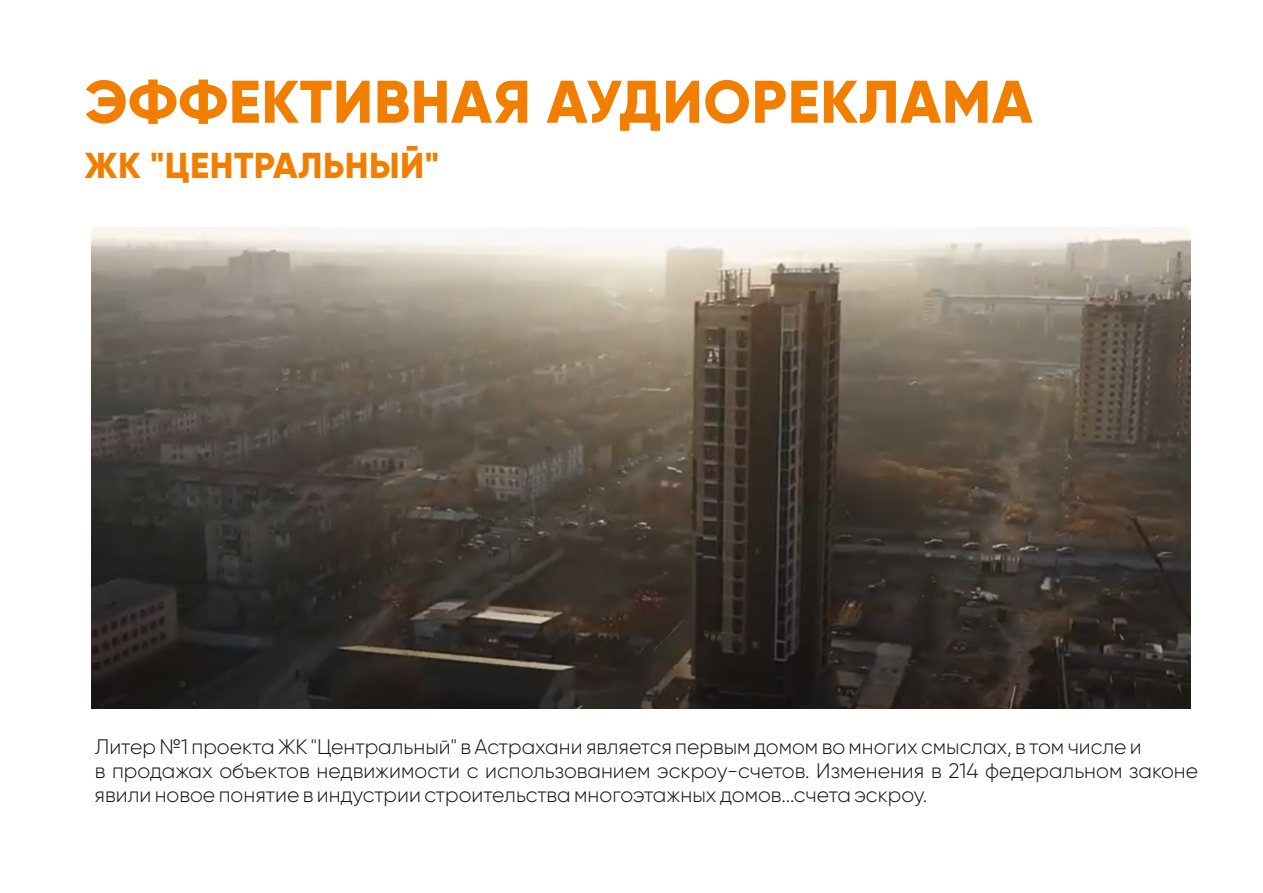
<style>
.page{position:relative;width:1263px;height:893px;background:#fff}
.page>*{position:absolute;margin:0;border:0;box-sizing:border-box;transform-origin:0 0}
.t1{font:800 60px "Gilroy";letter-spacing:.015em;color:#f27e00}
.t2{font:800 36px "Gilroy";letter-spacing:.015em;color:#f27e00}
.t3{font:300 21px/24.2px "Gilroy";color:#151616}
</style>
<div class="page">
<img style="left:92px;top:227px;width:1098px;height:481px">
<h1 class="t1" style="left:84px;top:75px;width:950px">ЭФФЕКТИВНАЯ АУДИОРЕКЛАМА</h1>
<h2 class="t2" style="left:84px;top:150px;width:356px">ЖК "ЦЕНТРАЛЬНЫЙ"</h2>
<p class="t3" style="left:95px;top:735px;width:1105px">Литер №1 проекта ЖК "Центральный" в Астрахани является первым домом во многих смыслах, в том числе и<br>в продажах объектов недвижимости с использованием эскроу-счетов. Изменения в 214 федеральном законе явили новое понятие в индустрии строительства многоэтажных домов...счета эскроу.</p>
</div>
